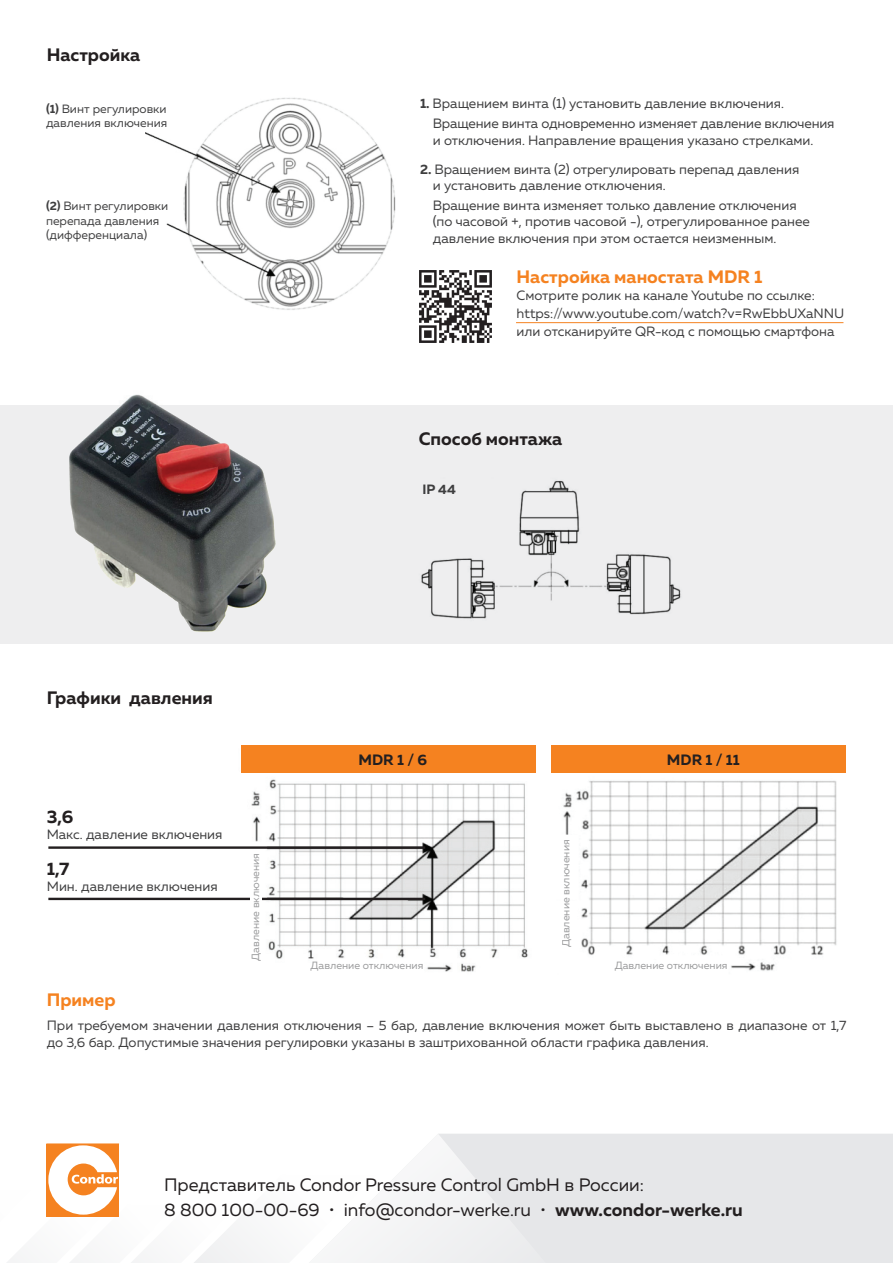
<style>
.page{position:relative;width:893px;height:1263px;background:#fff}
.page>*{position:absolute;margin:0;border:0;box-sizing:border-box;transform-origin:0 0}
.t1{font:18px/25.2px "Muller";color:#231f20}
.t2{font:700 18px "Muller";color:#231f20}
.t3{font:700 18px "Muller";color:#f58220}
.t4{font:700 15px "Muller";color:#231f20}
.t5{font:13.5px/16.2px "Muller";color:#3e3e3f}
.t6{font:700 13.5px "Muller";color:#3e3e3f}
.t7{font:12px/14.4px "Muller";color:#3e3e3f}
.t8{font:10.5px "Muller";color:#57585a}
.s1{font-weight:700}
</style>
<div class="page">
<div style="left:0;top:405px;width:893px;height:238px;background:#eeeeef"></div>
<div style="left:636px;top:1134px;width:257px;height:129px;background:#e6e7e9"></div>
<svg style="left:377px;top:1134px;width:259px;height:129px;fill:#e6e7e9"></svg>
<svg style="left:7px;top:1144px;width:370px;height:119px"></svg>
<img style="left:146px;top:97px;width:250px;height:213px">
<img style="left:419px;top:270px;width:73px;height:73px">
<hr style="left:516px;top:322px;width:327px;height:1px;background:#f58220">
<img style="left:421px;top:480px;width:260px;height:139px">
<img style="left:551px;top:745px;width:295px;height:226px">
<div style="left:552px;top:746px;width:294px;height:26px;background:#f58220"></div>
<img style="left:238px;top:745px;width:298px;height:227px">
<div style="left:241px;top:746px;width:294px;height:26px;background:#f58220"></div>
<hr style="left:48px;top:846px;width:377px;height:3px;background:#231f20">
<hr style="left:48px;top:898px;width:377px;height:2px;background:#231f20">
<div style="left:250px;top:861px;width:11px;height:75px;background:#fff"></div>
<img style="left:2px;top:394px;width:344px;height:250px">
<h1 class="t2" style="left:47px;top:43px;width:95px">Настройка</h1>
<p class="t7" style="left:46px;top:101px;width:123px"><span class="s1">(1)</span> Винт регулировки давления включения</p>
<p class="t7" style="left:46px;top:199px;width:124px"><span class="s1">(2)</span> Винт регулировки перепада давления (дифференциала)</p>
<p class="t5" style="left:433px;top:93px;width:403px;line-height:20.4px;text-indent:-13px"><span class="s1">1.</span> Вращением винта (1) установить давление включения.<br>Вращение винта одновременно изменяет давление включения</p>
<p class="t5" style="left:433px;top:132px;width:382px">и отключения. Направление вращения указано стрелками.</p>
<p class="t5" style="left:433px;top:161px;width:368px;text-indent:-13px"><span class="s1">2.</span> Вращением винта (2) отрегулировать перепад давления и установить давление отключения.</p>
<p class="t5" style="left:433px;top:197px;width:378px">Вращение винта изменяет только давление отключения (по часовой +, против часовой -), отрегулированное ранее давление включения при этом остается неизменным.</p>
<h1 class="t3" style="left:517px;top:265px;width:247px">Настройка маностата MDR 1</h1>
<p class="t5" style="left:517px;top:287px;width:329px;line-height:17.9px">Смотрите ролик на канале Youtube по ссылке: https://www.youtube.com/watch?v=RwEbbUXaNNU или отсканируйте QR-код с помощью смартфона</p>
<h1 class="t2" style="left:419px;top:427px;width:145px">Способ монтажа</h1>
<p class="t6" style="left:423px;top:480px;width:35px">IP 44</p>
<h1 class="t2" style="left:47px;top:687px;width:167px">Графики давления</h1>
<h1 class="t2" style="left:47px;top:805px;width:28px">3,6</h1>
<p class="t5" style="left:47px;top:826px;width:177px">Макс. давление включения</p>
<h1 class="t2" style="left:47px;top:857px;width:24px">1,7</h1>
<p class="t5" style="left:47px;top:878px;width:172px">Мин. давление включения</p>
<p class="t8" style="left:249px;top:961px;width:109px;rotate:-90deg">Давление включения</p>
<p class="t4" style="left:358px;top:750px;width:70px">MDR 1 / 6</p>
<p class="t8" style="left:310px;top:959px;width:114px">Давление отключения</p>
<p class="t8" style="left:559px;top:947px;width:109px;rotate:-90deg">Давление включения</p>
<p class="t4" style="left:667px;top:750px;width:74px">MDR 1 / 11</p>
<p class="t8" style="left:615px;top:959px;width:114px">Давление отключения</p>
<h1 class="t3" style="left:47px;top:988px;width:70px">Пример</h1>
<p class="t5" style="left:47px;top:1017px;width:801px">При требуемом значении давления отключения – 5 бар, давление включения может быть выставлено в диапазоне от 1,7 до 3,6 бар. Допустимые значения регулировки указаны в заштрихованной области графика давления.</p>
<h1 class="t1" style="left:164px;top:1171px;width:580px">Представитель Condor Pressure Control GmbH в России:<br>8 800 100-00-69 • info@condor-werke.ru • <span class="s1">www.condor-werke.ru</span></h1>
</div>
